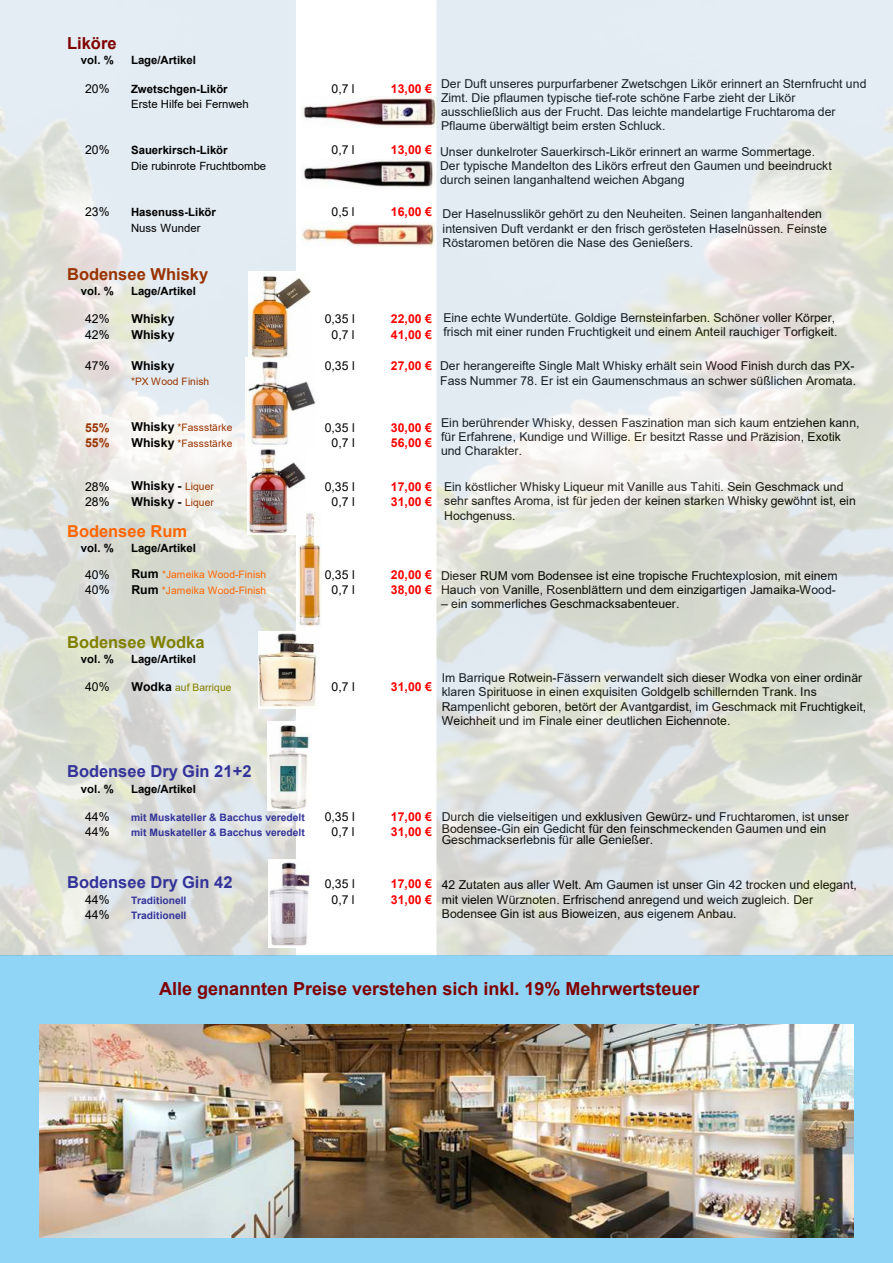
<style>
.page{position:relative;width:893px;height:1263px;background:#fff}
.page>*{position:absolute;margin:0;border:0;box-sizing:border-box;transform-origin:0 0}
.t1{font:700 18px "Arial";color:#800000}
.t2{font:700 16.5px "Arial";color:#339}
.t3{font:700 16.5px "Arial";color:#930}
.t4{font:700 16.5px "Arial";color:#808000}
.t5{font:700 16.5px "Arial";color:#f60}
.t6{font:700 16.5px "Arial";color:#800000}
.t7{font:12.3px/14.1px "Arial";color:#000}
.t8{font:700 12.3px "Arial";color:#f00}
.t9{font:700 12.3px "Arial";color:#000}
.t10{font:700 12.3px "Arial";color:#930}
.t11{font:700 11.4px "Arial";color:#000}
.t12{font:11.4px "Arial";color:#000}
.t13{font:700 10.2px "Arial";color:#339}
.t14{font:10.2px "Arial";color:#930}
.t15{font:10.2px "Arial";letter-spacing:.01em;color:#f60}
.t16{font:10.2px "Arial";color:#808000}
.s1{font-weight:700;font-size:12.3px;color:#000}
.s2{font-weight:400;font-size:10.2px;color:#930}
</style>
<div class="page">
<div style="left:0;top:955px;width:893px;height:308px;background:#90d4f6"></div>
<img style="left:246px;top:359px;width:70px;height:90px">
<img style="left:259px;top:631px;width:58px;height:78px">
<img style="left:269px;top:859px;width:41px;height:87px">
<img style="left:267px;top:722px;width:43px;height:88px">
<img style="left:248px;top:272px;width:63px;height:87px">
<img style="left:298px;top:513px;width:23px;height:114px">
<img style="left:302px;top:159px;width:133px;height:29px">
<img style="left:302px;top:97px;width:134px;height:30px">
<img style="left:302px;top:222px;width:133px;height:24px">
<img style="left:247px;top:446px;width:58px;height:88px">
<img style="left:39px;top:1025px;width:815px;height:212px">
<h2 class="t6" style="left:67px;top:37px;width:51px">Liköre</h2>
<p class="t11" style="left:81px;top:56px;width:34px">vol. %</p>
<p class="t11" style="left:131px;top:56px;width:66px">Lage/Artikel</p>
<p class="t7" style="left:85px;top:82px;width:26px">20%</p>
<p class="t11" style="left:131px;top:84px;width:98px">Zwetschgen-Likör</p>
<p class="t7" style="left:332px;top:82px;width:25px">0,7 l</p>
<p class="t8" style="left:391px;top:84px;width:42px">13,00 €</p>
<p class="t12" style="left:131px;top:100px;width:119px">Erste Hilfe bei Fernweh</p>
<p class="t7" style="left:85px;top:144px;width:26px">20%</p>
<p class="t11" style="left:131px;top:146px;width:98px">Sauerkirsch-Likör</p>
<p class="t7" style="left:332px;top:144px;width:25px">0,7 l</p>
<p class="t8" style="left:391px;top:145px;width:42px">13,00 €</p>
<p class="t12" style="left:131px;top:162px;width:137px">Die rubinrote Fruchtbombe</p>
<p class="t7" style="left:85px;top:206px;width:26px">23%</p>
<p class="t11" style="left:131px;top:208px;width:86px">Hasenuss-Likör</p>
<p class="t7" style="left:332px;top:206px;width:25px">0,5 l</p>
<p class="t8" style="left:391px;top:207px;width:42px">16,00 €</p>
<p class="t12" style="left:131px;top:224px;width:71px">Nuss Wunder</p>
<h2 class="t3" style="left:67px;top:268px;width:143px">Bodensee Whisky</h2>
<p class="t11" style="left:81px;top:287px;width:34px">vol. %</p>
<p class="t11" style="left:131px;top:287px;width:66px">Lage/Artikel</p>
<p class="t7" style="left:85px;top:313px;width:26px">42%</p>
<p class="t9" style="left:131px;top:314px;width:45px">Whisky</p>
<p class="t7" style="left:325px;top:313px;width:32px">0,35 l</p>
<p class="t8" style="left:391px;top:314px;width:43px">22,00 €</p>
<p class="t7" style="left:85px;top:329px;width:26px">42%</p>
<p class="t9" style="left:131px;top:330px;width:45px">Whisky</p>
<p class="t7" style="left:332px;top:329px;width:25px">0,7 l</p>
<p class="t8" style="left:391px;top:330px;width:43px">41,00 €</p>
<p class="t7" style="left:85px;top:360px;width:26px">47%</p>
<p class="t9" style="left:131px;top:361px;width:45px">Whisky</p>
<p class="t7" style="left:325px;top:360px;width:32px">0,35 l</p>
<p class="t8" style="left:391px;top:361px;width:43px">27,00 €</p>
<p class="t14" style="left:131px;top:378px;width:80px">*PX Wood Finish</p>
<p class="t10" style="left:85px;top:423px;width:26px">55%</p>
<p class="t14" style="left:131px;top:424px;width:103px"><span class="s1">Whisky</span> *Fassstärke</p>
<p class="t7" style="left:325px;top:422px;width:32px">0,35 l</p>
<p class="t8" style="left:391px;top:423px;width:43px">30,00 €</p>
<p class="t10" style="left:85px;top:438px;width:26px">55%</p>
<p class="t14" style="left:131px;top:439px;width:103px"><span class="s1">Whisky</span> *Fassstärke</p>
<p class="t7" style="left:332px;top:437px;width:25px">0,7 l</p>
<p class="t8" style="left:391px;top:438px;width:43px">56,00 €</p>
<p class="t7" style="left:85px;top:481px;width:26px">28%</p>
<p class="t9" style="left:131px;top:481px;width:84px">Whisky - <span class="s2">Liquer</span></p>
<p class="t7" style="left:325px;top:481px;width:32px">0,35 l</p>
<p class="t8" style="left:391px;top:482px;width:43px">17,00 €</p>
<p class="t7" style="left:85px;top:496px;width:26px">28%</p>
<p class="t9" style="left:131px;top:497px;width:84px">Whisky - <span class="s2">Liquer</span></p>
<p class="t7" style="left:332px;top:496px;width:25px">0,7 l</p>
<p class="t8" style="left:391px;top:497px;width:43px">31,00 €</p>
<h2 class="t5" style="left:67px;top:525px;width:122px">Bodensee Rum</h2>
<p class="t11" style="left:81px;top:544px;width:34px">vol. %</p>
<p class="t11" style="left:131px;top:544px;width:66px">Lage/Artikel</p>
<p class="t7" style="left:85px;top:569px;width:26px">40%</p>
<p class="t15" style="left:131px;top:571px;width:136px"><span class="s1">Rum</span> *Jameika Wood-Finish</p>
<p class="t7" style="left:325px;top:569px;width:32px">0,35 l</p>
<p class="t8" style="left:391px;top:570px;width:43px">20,00 €</p>
<p class="t7" style="left:85px;top:584px;width:26px">40%</p>
<p class="t15" style="left:131px;top:586px;width:136px"><span class="s1">Rum</span> *Jameika Wood-Finish</p>
<p class="t7" style="left:332px;top:584px;width:25px">0,7 l</p>
<p class="t8" style="left:391px;top:585px;width:43px">38,00 €</p>
<h2 class="t4" style="left:67px;top:636px;width:139px">Bodensee Wodka</h2>
<p class="t11" style="left:81px;top:655px;width:34px">vol. %</p>
<p class="t11" style="left:131px;top:655px;width:66px">Lage/Artikel</p>
<p class="t7" style="left:85px;top:681px;width:26px">40%</p>
<p class="t16" style="left:131px;top:683px;width:102px"><span class="s1">Wodka</span> auf Barrique</p>
<p class="t7" style="left:332px;top:681px;width:25px">0,7 l</p>
<p class="t8" style="left:391px;top:682px;width:43px">31,00 €</p>
<p class="t7" style="left:441px;top:78px;width:427px">Der Duft unseres purpurfarbener Zwetschgen Likör erinnert an Sternfrucht und Zimt. Die pflaumen typische tief-rote schöne Farbe zieht der Likör ausschließlich aus der Frucht. Das leichte mandelartige Fruchtaroma der Pflaume überwältigt beim ersten Schluck.</p>
<p class="t7" style="left:440px;top:145px;width:393px">Unser dunkelroter Sauerkirsch-Likör erinnert an warme Sommertage.<br>Der typische Mandelton des Likörs erfreut den Gaumen und beeindruckt durch seinen langanhaltend weichen Abgang</p>
<p class="t7" style="left:443px;top:208px;width:386px">Der Haselnusslikör gehört zu den Neuheiten. Seinen langanhaltenden intensiven Duft verdankt er den frisch gerösteten Haselnüssen. Feinste<br>Röstaromen betören die Nase des Genießers.</p>
<p class="t7" style="left:443px;top:312px;width:396px">Eine echte Wundertüte. Goldige Bernsteinfarben. Schöner voller Körper, frisch mit einer runden Fruchtigkeit und einem Anteil rauchiger Torfigkeit.</p>
<p class="t7" style="left:440px;top:360px;width:417px">Der herangereifte Single Malt Whisky erhält sein Wood Finish durch das PX-<br>Fass Nummer 78. Er ist ein Gaumenschmaus an schwer süßlichen Aromata.</p>
<p class="t7" style="left:441px;top:417px;width:420px">Ein berührender Whisky, dessen Faszination man sich kaum entziehen kann, für Erfahrene, Kundige und Willige. Er besitzt Rasse und Präzision, Exotik und Charakter.</p>
<p class="t7" style="left:444px;top:481px;width:413px">Ein köstlicher Whisky Liqueur mit Vanille aus Tahiti. Sein Geschmack und sehr sanftes Aroma, ist für jeden der keinen starken Whisky gewöhnt ist, ein<br>Hochgenuss.</p>
<p class="t7" style="left:441px;top:570px;width:398px">Dieser RUM vom Bodensee ist eine tropische Fruchtexplosion, mit einem<br>Hauch von Vanille, Rosenblättern und dem einzigartigen Jamaika-Wood-</p>
<p class="t7" style="left:441px;top:598px;width:240px">– ein sommerliches Geschmacksabenteuer.</p>
<p class="t7" style="left:442px;top:672px;width:426px">Im Barrique Rotwein-Fässern verwandelt sich dieser Wodka von einer ordinär klaren Spirituose in einen exquisiten Goldgelb schillernden Trank. Ins Rampenlicht geboren, betört der Avantgardist, im Geschmack mit Fruchtigkeit, Weichheit und im Finale einer deutlichen Eichennote.</p>
<h2 class="t2" style="left:67px;top:765px;width:186px">Bodensee Dry Gin 21+2</h2>
<p class="t11" style="left:81px;top:784px;width:34px">vol. %</p>
<p class="t11" style="left:131px;top:784px;width:66px">Lage/Artikel</p>
<p class="t7" style="left:85px;top:811px;width:26px">44%</p>
<p class="t13" style="left:131px;top:813px;width:175px">mit Muskateller &amp; Bacchus veredelt</p>
<p class="t7" style="left:325px;top:811px;width:32px">0,35 l</p>
<p class="t8" style="left:391px;top:812px;width:43px">17,00 €</p>
<p class="t7" style="left:85px;top:826px;width:26px">44%</p>
<p class="t13" style="left:131px;top:829px;width:175px">mit Muskateller &amp; Bacchus veredelt</p>
<p class="t7" style="left:332px;top:826px;width:25px">0,7 l</p>
<p class="t8" style="left:391px;top:827px;width:43px">31,00 €</p>
<h2 class="t2" style="left:67px;top:876px;width:167px">Bodensee Dry Gin 42</h2>
<p class="t7" style="left:325px;top:878px;width:32px">0,35 l</p>
<p class="t8" style="left:391px;top:879px;width:42px">17,00 €</p>
<p class="t7" style="left:85px;top:894px;width:26px">44%</p>
<p class="t13" style="left:131px;top:896px;width:57px">Traditionell</p>
<p class="t7" style="left:332px;top:894px;width:25px">0,7 l</p>
<p class="t8" style="left:391px;top:895px;width:42px">31,00 €</p>
<p class="t7" style="left:85px;top:909px;width:26px">44%</p>
<p class="t13" style="left:131px;top:912px;width:57px">Traditionell</p>
<p class="t7" style="left:442px;top:813px;width:409px;line-height:11.2px">Durch die vielseitigen und exklusiven Gewürz- und Fruchtaromen, ist unser<br>Bodensee-Gin ein Gedicht für den feinschmeckenden Gaumen und ein<br>Geschmackserlebnis für alle Genießer.</p>
<p class="t7" style="left:442px;top:879px;width:417px">42 Zutaten aus aller Welt. Am Gaumen ist unser Gin 42 trocken und elegant, mit vielen Würznoten. Erfrischend anregend und weich zugleich. Der<br>Bodensee Gin ist aus Bioweizen, aus eigenem Anbau.</p>
<h1 class="t1" style="left:159px;top:981px;width:542px">Alle genannten Preise verstehen sich inkl. 19% Mehrwertsteuer</h1>
</div>
